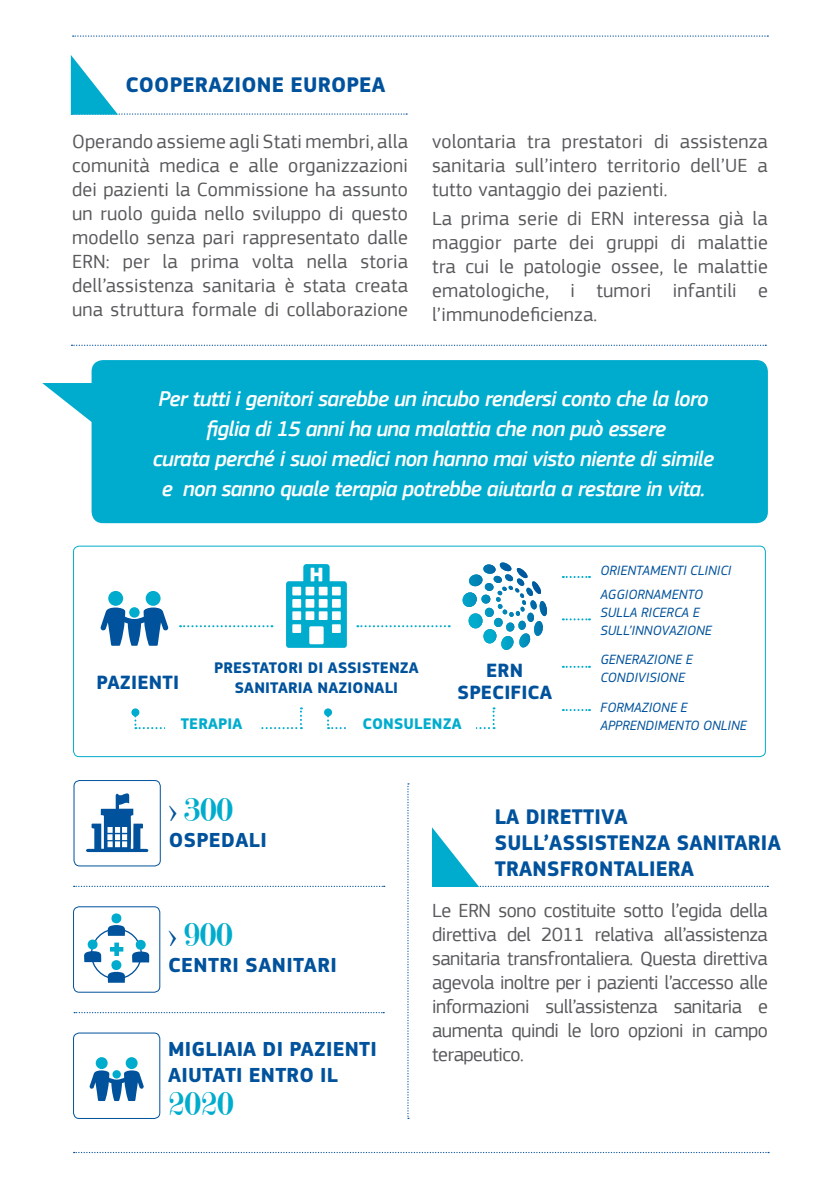
<style>
.page{position:relative;width:840px;height:1191px;background:#fff}
.page>*{position:absolute;margin:0;border:0;box-sizing:border-box;transform-origin:0 0}
.t1{font:36px "Modern";color:#00accd}
.t2{font:italic 500 22px "EC Square Sans Pro";letter-spacing:-.03em;color:#fff}
.t3{font:700 22px/26px "EC Square Sans Pro";letter-spacing:.01em;color:#00529c}
.t4{font:700 21.2px/26.4px "EC Square Sans Pro";letter-spacing:.01em;color:#00529c}
.t5{font:20px/24px "EC Square Sans Pro";letter-spacing:.01em;color:#58595b;text-align:justify}
.t6{font:700 20px/22px "EC Square Sans Pro";letter-spacing:.01em;color:#00529c;text-align:center}
.t7{font:700 16px/20px "EC Square Sans Pro";letter-spacing:.01em;color:#00529c;text-align:center}
.t8{font:700 16px "EC Square Sans Pro";letter-spacing:.01em;color:#00accd}
.t9{font:italic 14px/18px "EC Square Sans Pro";color:#00529c}
.s1{color:#00529c}
</style>
<div class="page">
<svg style="left:73px;top:35px;width:694px;height:2px"></svg>
<svg style="left:74px;top:1151px;width:694px;height:2px"></svg>
<svg style="left:407px;top:783px;width:2px;height:336px"></svg>
<svg style="left:71px;top:345px;width:694px;height:1px"></svg>
<svg style="left:74px;top:885px;width:310px;height:2px"></svg>
<svg style="left:74px;top:1012px;width:310px;height:1px"></svg>
<svg style="left:86px;top:793px;width:62px;height:59px"></svg>
<div style="left:73px;top:780px;width:88px;height:86px;border:1px solid #00529c;border-radius:6px"></div>
<div style="left:96px;top:1057px;width:12px;height:12px;background:#00accd;border-radius:50%"></div>
<div style="left:126px;top:1057px;width:11px;height:12px;background:#00accd;border-radius:50%"></div>
<svg style="left:89px;top:1070px;width:55px;height:31px"></svg>
<div style="left:73px;top:1032px;width:87px;height:87px;border:1px solid #00529c;border-radius:6px"></div>
<svg style="left:110px;top:942px;width:13px;height:14px"></svg>
<svg style="left:132px;top:951px;width:18px;height:11px"></svg>
<svg style="left:106px;top:971px;width:20px;height:11px"></svg>
<svg style="left:84px;top:950px;width:18px;height:12px"></svg>
<svg style="left:106px;top:925px;width:20px;height:10px"></svg>
<svg style="left:135px;top:939px;width:11px;height:11px"></svg>
<svg style="left:111px;top:959px;width:11px;height:11px"></svg>
<div style="left:87px;top:939px;width:11px;height:10px;background:#00accd;border-radius:50%"></div>
<div style="left:111px;top:913px;width:10px;height:10px;background:#00accd;border-radius:50%"></div>
<div style="left:73px;top:906px;width:87px;height:86px;border:1px solid #00529c;border-radius:6px"></div>
<svg style="left:71px;top:55px;width:336px;height:60px"></svg>
<svg style="left:432px;top:827px;width:335px;height:60px"></svg>
<svg style="left:42px;top:360px;width:725px;height:163px;background:#13b2d0"></svg>
<svg style="left:562px;top:576px;width:27px;height:2px"></svg>
<svg style="left:562px;top:709px;width:27px;height:2px"></svg>
<svg style="left:286px;top:564px;width:60px;height:84px"></svg>
<div style="left:292px;top:587px;width:9px;height:8px;background:#fff"></div>
<div style="left:305px;top:587px;width:9px;height:8px;background:#fff"></div>
<div style="left:318px;top:587px;width:9px;height:8px;background:#fff"></div>
<div style="left:332px;top:587px;width:8px;height:8px;background:#fff"></div>
<div style="left:292px;top:599px;width:9px;height:9px;background:#fff"></div>
<div style="left:305px;top:599px;width:9px;height:9px;background:#fff"></div>
<div style="left:318px;top:599px;width:9px;height:9px;background:#fff"></div>
<div style="left:332px;top:599px;width:8px;height:9px;background:#fff"></div>
<div style="left:292px;top:611px;width:9px;height:9px;background:#fff"></div>
<div style="left:305px;top:611px;width:9px;height:9px;background:#fff"></div>
<div style="left:318px;top:611px;width:9px;height:9px;background:#fff"></div>
<div style="left:332px;top:611px;width:8px;height:9px;background:#fff"></div>
<div style="left:292px;top:624px;width:9px;height:9px;background:#fff"></div>
<div style="left:332px;top:624px;width:8px;height:9px;background:#fff"></div>
<div style="left:309px;top:626px;width:14px;height:18px;background:#fff;border-radius:2px"></div>
<svg style="left:462px;top:562px;width:85px;height:88px"></svg>
<div style="left:108px;top:591px;width:15px;height:15px;background:#00accd;border-radius:50%"></div>
<div style="left:146px;top:591px;width:14px;height:15px;background:#00accd;border-radius:50%"></div>
<svg style="left:100px;top:607px;width:68px;height:39px"></svg>
<svg style="left:180px;top:625px;width:92px;height:2px"></svg>
<svg style="left:357px;top:625px;width:92px;height:2px"></svg>
<svg style="left:562px;top:666px;width:27px;height:2px"></svg>
<svg style="left:562px;top:618px;width:27px;height:2px"></svg>
<div style="left:73px;top:545px;width:692px;height:212px;border:1px solid #00accd;border-radius:6px"></div>
<svg style="left:134px;top:707px;width:168px;height:22px"></svg>
<div style="left:131px;top:708px;width:8px;height:8px;background:#00accd;border-radius:50%"></div>
<svg style="left:327px;top:707px;width:167px;height:22px"></svg>
<div style="left:324px;top:708px;width:8px;height:8px;background:#00accd;border-radius:50%"></div>
<div style="left:165px;top:710px;width:93px;height:25px;background:#fff"></div>
<div style="left:348px;top:709px;width:127px;height:28px;background:#fff"></div>
<p class="t3" style="left:126px;top:73px;width:261px">COOPERAZIONE EUROPEA</p>
<p class="t5" style="left:72px;top:129px;width:337px">Operando assieme agli Stati membri, alla comunità medica e alle organizzazioni dei pazienti la Commissione ha assunto un ruolo guida nello sviluppo di questo modello senza pari rappresentato dalle ERN: per la prima volta nella storia dell’assistenza sanitaria è stata creata una struttura formale di collaborazione</p>
<p class="t5" style="left:432px;top:129px;width:337px">volontaria tra prestatori di assistenza sanitaria sull’intero territorio dell’UE a tutto vantaggio dei pazienti.</p>
<p class="t5" style="left:432px;top:207px;width:337px">La prima serie di ERN interessa già la maggior parte dei gruppi di malattie tra cui le patologie ossee, le malattie ematologiche, i tumori infantili e l’immunodeficienza.</p>
<p class="t2" style="left:158px;top:386px;width:551px">Per tutti i genitori sarebbe un incubo rendersi conto che la loro</p>
<p class="t2" style="left:206px;top:416px;width:461px">figlia di 15 anni ha una malattia che non può essere</p>
<p class="t2" style="left:153px;top:446px;width:562px">curata perché i suoi medici non hanno mai visto niente di simile</p>
<p class="t2" style="left:162px;top:476px;width:544px">e non sanno quale terapia potrebbe aiutarla a restare in vita.</p>
<p class="t6" style="left:96px;top:672px;width:84px">PAZIENTI</p>
<p class="t7" style="left:214px;top:658px;width:206px">PRESTATORI DI ASSISTENZA<br>SANITARIA NAZIONALI</p>
<p class="t6" style="left:457px;top:659px;width:96px">ERN<br>SPECIFICA</p>
<p class="t9" style="left:600px;top:561px;width:132px">ORIENTAMENTI CLINICI</p>
<p class="t9" style="left:600px;top:585px;width:113px">AGGIORNAMENTO<br>SULLA RICERCA E<br>SULL’INNOVAZIONE</p>
<p class="t9" style="left:600px;top:650px;width:94px">GENERAZIONE E<br>CONDIVISIONE</p>
<p class="t9" style="left:600px;top:698px;width:89px">FORMAZIONE E</p>
<p class="t8" style="left:181px;top:714px;width:63px">TERAPIA</p>
<p class="t8" style="left:362px;top:714px;width:101px">CONSULENZA</p>
<p class="t9" style="left:600px;top:716px;width:148px">APPRENDIMENTO ONLINE</p>
<p class="t1" style="left:168px;top:791px;width:66px"><span class="s1">&gt;</span> 300</p>
<p class="t4" style="left:169px;top:828px;width:100px">OSPEDALI</p>
<p class="t1" style="left:168px;top:916px;width:66px"><span class="s1">&gt;</span> 900</p>
<p class="t4" style="left:168px;top:953px;width:170px">CENTRI SANITARI</p>
<p class="t4" style="left:168px;top:1036px;width:210px">MIGLIAIA DI PAZIENTI<br>AIUTATI ENTRO IL</p>
<p class="t1" style="left:168px;top:1085px;width:67px">2020</p>
<p class="t3" style="left:494px;top:804px;width:287px">LA DIRETTIVA<br>SULL’ASSISTENZA SANITARIA<br>TRANSFRONTALIERA</p>
<p class="t5" style="left:432px;top:899px;width:337px">Le ERN sono costituite sotto l’egida della direttiva del 2011 relativa all’assistenza sanitaria transfrontaliera. Questa direttiva agevola inoltre per i pazienti l’accesso alle informazioni sull’assistenza sanitaria e aumenta quindi le loro opzioni in campo terapeutico.</p>
</div>
